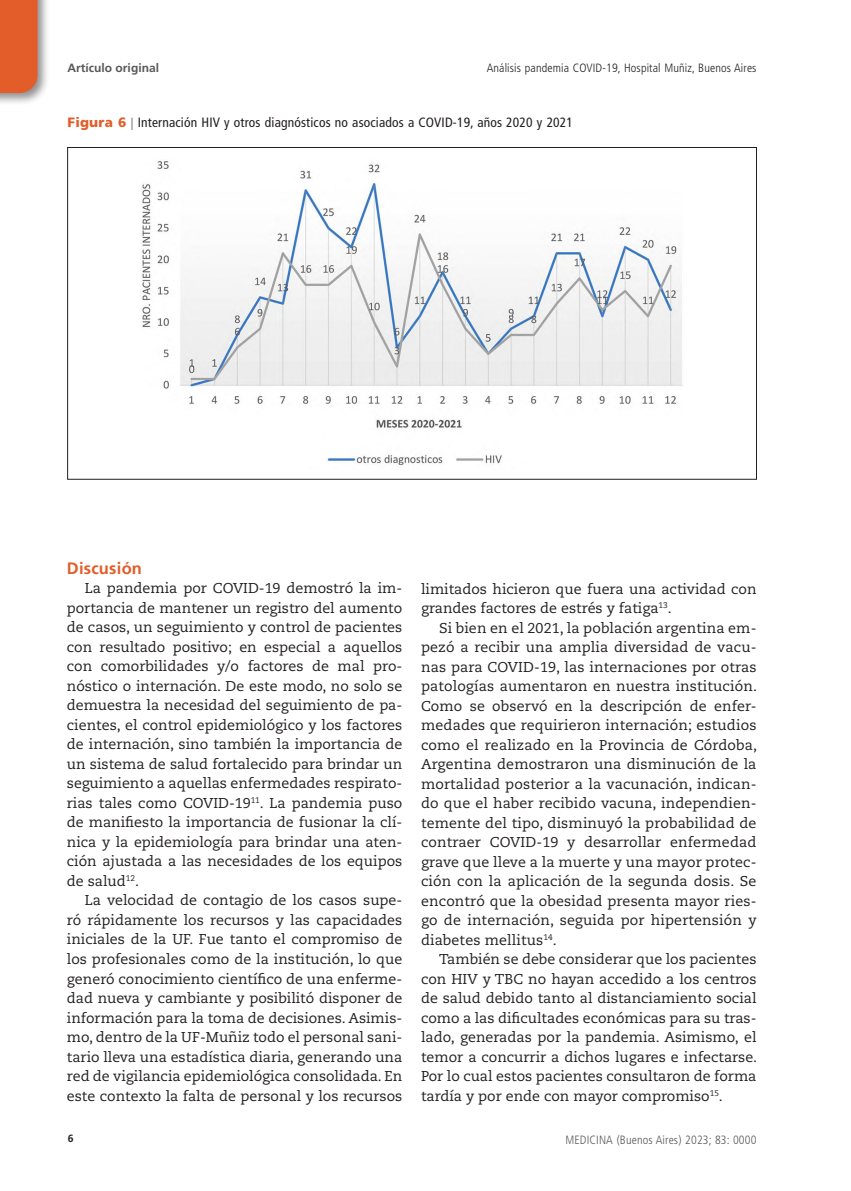
<style>
.page{position:relative;width:851px;height:1191px;background:#fff}
.page>*{position:absolute;margin:0;border:0;box-sizing:border-box;transform-origin:0 0}
.subtit-texto{font:700 16.5px "Frutiger LT Std";letter-spacing:.015em;color:#e25d29}
.texto1{font:14.25px/19.5px "Caecilia LT Std";color:#231f20;text-align:justify}
.tablatit{font:condensed 13.5px "Frutiger LT Std";letter-spacing:.01em;color:#231f20}
.t1{font:300 condensed 12px "Frutiger LT Std";letter-spacing:.01em;color:#231f20}
.t2{font:300 condensed 12px "Frutiger LT Std";letter-spacing:.01em;color:#57585a}
.t3{font:700 12px "Frutiger LT Std";color:#57585a}
.t4{font:700 10.5px "Frutiger LT Std";color:#231f20}
.s1{font-weight:900;font-stretch:normal;color:#e25d29}
</style>
<div class="page">
<div style="left:0;top:0;width:50px;height:105px;background:#231f20;opacity:.5"></div>
<div style="left:0;top:0;width:38px;height:93px;background:#e25d29"></div>
<img style="left:142px;top:161px;width:540px;height:305px">
<p class="t3" style="left:68px;top:61px;width:93px">Artículo original</p>
<p class="t1" style="left:486px;top:61px;width:271px">Análisis pandemia COVID-19, Hospital Muñiz, Buenos Aires</p>
<p class="tablatit" style="left:68px;top:115px;width:507px"><span class="s1">Figura 6</span> Internación HIV y otros diagnósticos no asociados a COVID-19, años 2020 y 2021</p>
<p class="subtit-texto" style="left:67px;top:558px;width:77px">Discusión</p>
<p class="texto1" style="left:67px;top:579px;width:337px;text-indent:18px">La pandemia por COVID-19 demostró la im&shy;portancia de mantener un registro del aumento de casos, un seguimiento y control de pacientes con resultado positivo; en especial a aquellos con comorbilidades y/o factores de mal pro&shy;nóstico o internación. De este modo, no solo se demuestra la necesidad del seguimiento de pa&shy;cientes, el control epidemiológico y los factores de internación, sino también la importancia de un sistema de salud fortalecido para brindar un seguimiento a aquellas enfermedades respirato&shy;rias tales como COVID-19<sup>11</sup>. La pandemia puso de manifiesto la importancia de fusionar la clí&shy;nica y la epidemiología para brindar una aten&shy;ción ajustada a las necesidades de los equipos de salud<sup>12</sup>.</p>
<p class="texto1" style="left:67px;top:891px;width:337px;text-indent:18px">La velocidad de contagio de los casos supe&shy;ró rápidamente los recursos y las capacidades iniciales de la UF. Fue tanto el compromiso de los profesionales como de la institución, lo que generó conocimiento científico de una enferme&shy;dad nueva y cambiante y posibilitó disponer de información para la toma de decisiones. Asimis&shy;mo, dentro de la UF-Muñiz todo el personal sani&shy;tario lleva una estadística diaria, generando una red de vigilancia epidemiológica consolidada. En este contexto la falta de personal y los recursos</p>
<p class="texto1" style="left:421px;top:579px;width:337px">limitados hicieron que fuera una actividad con grandes factores de estrés y fatiga<sup>13</sup>.</p>
<p class="texto1" style="left:421px;top:618px;width:337px;text-indent:18px">Si bien en el 2021, la población argentina em&shy;pezó a recibir una amplia diversidad de vacu&shy;nas para COVID-19, las internaciones por otras patologías aumentaron en nuestra institución.<br>Como se observó en la descripción de enfer&shy;medades que requirieron internación; estudios como el realizado en la Provincia de Córdoba, Argentina demostraron una disminución de la mortalidad posterior a la vacunación, indican&shy;do que el haber recibido vacuna, independien&shy;temente del tipo, disminuyó la probabilidad de contraer COVID-19 y desarrollar enfermedad grave que lleve a la muerte y una mayor protec&shy;ción con la aplicación de la segunda dosis. Se encontró que la obesidad presenta mayor ries&shy;go de internación, seguida por hipertensión y diabetes mellitus<sup>14</sup>.</p>
<p class="texto1" style="left:421px;top:950px;width:337px;text-indent:18px">También se debe considerar que los pacientes con HIV y TBC no hayan accedido a los centros de salud debido tanto al distanciamiento social como a las dificultades económicas para su tras&shy;lado, generadas por la pandemia. Asimismo, el temor a concurrir a dichos lugares e infectarse.<br>Por lo cual estos pacientes consultaron de forma tardía y por ende con mayor compromiso<sup>15</sup>.</p>
<p class="t4" style="left:68px;top:1132px;width:7px">6</p>
<p class="t2" style="left:565px;top:1132px;width:192px">MEDICINA (Buenos Aires) 2023; 83: 0000</p>
</div>
